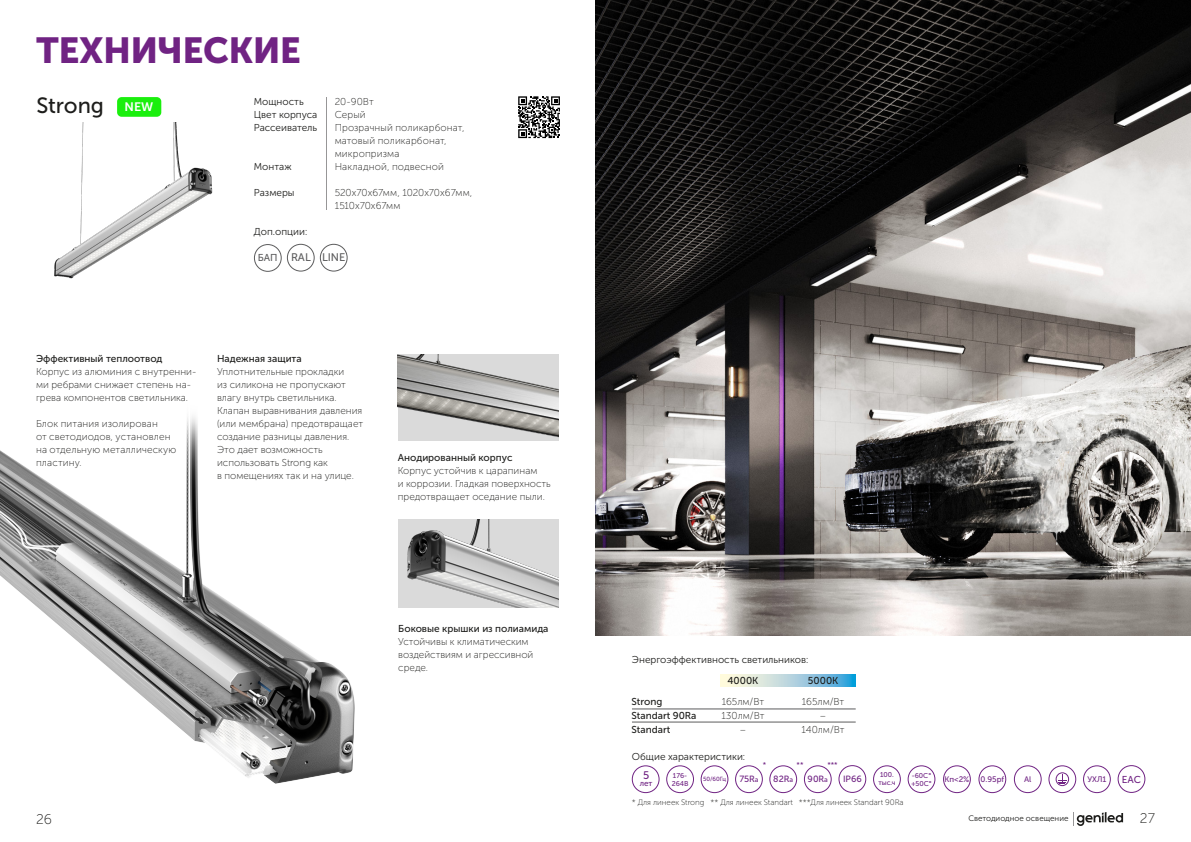
<style>
.page{position:relative;width:1191px;height:842px;background:#fff}
.page>*{position:absolute;margin:0;border:0;box-sizing:border-box;transform-origin:0 0}
.t1{font:36px "Museo Sans Cyrl 900";color:#702383}
.t2{font:22px "Museo Sans Cyrl 500";color:#1d1d1b}
.t3{font:14px "Museo Sans Cyrl 100";color:#1d1d1b}
.t4{font:12.3px "Museo Sans Cyrl 700";color:#fff}
.t5{font:11px "Museo Sans Cyrl 500";color:#5c5c5d}
.t6{font:11px "Museo Sans Cyrl 500";color:#702383}
.t7{font:10px/13px "Museo Sans Cyrl 100";color:#1d1d1b}
.t8{font:10px/13px "Museo Sans Cyrl 300";color:#1d1d1b}
.t9{font:10px/14px "Museo Sans Cyrl 500";color:#1d1d1b}
.t10{font:10px "Museo Sans Cyrl 500";color:#5c5c5d}
.t11{font:10px "Museo Sans Cyrl 500";color:#702383}
.t12{font:9px "Museo Sans Cyrl 500";color:#702383}
.t13{font:8px "Museo Sans Cyrl 100";color:#1d1d1b}
.t14{font:8px "Museo Sans Cyrl 300";color:#1d1d1b}
.t15{font:8px "Museo Sans Cyrl 500";color:#702383}
.t16{font:7px "Museo Sans Cyrl 500";color:#702383}
.t17{font:6px "Museo Sans Cyrl 500";color:#702383}
.s1{font-family:"Museo Sans Cyrl 500"}
.s2{font-size:7px}
</style>
<div class="page">
<svg style="left:1073px;top:812px;width:50px;height:14px"></svg>
<img style="left:0;top:416px;width:354px;height:368px">
<hr style="left:326px;top:97px;width:1px;height:113px;background:#979697">
<div style="left:254px;top:244px;width:28px;height:28px;border:1px solid #5c5c5d;border-radius:50%"></div>
<img style="left:54px;top:122px;width:159px;height:157px">
<div style="left:287px;top:244px;width:28px;height:28px;border:1px solid #5c5c5d;border-radius:50%"></div>
<div style="left:320px;top:244px;width:28px;height:28px;border:1px solid #5c5c5d;border-radius:50%"></div>
<img style="left:398px;top:354px;width:160px;height:87px">
<img style="left:398px;top:519px;width:160px;height:89px">
<div style="left:117px;top:97px;width:44px;height:20px;background:#1aef0d;border-radius:5px"></div>
<div style="left:1117px;top:765px;width:28px;height:28px;border:1px solid #702383;border-radius:50%"></div>
<div style="left:873px;top:765px;width:28px;height:28px;border:1px solid #702383;border-radius:50%"></div>
<div style="left:1014px;top:765px;width:27px;height:28px;border:1px solid #702383;border-radius:50%"></div>
<div style="left:735px;top:765px;width:28px;height:28px;border:1px solid #702383;border-radius:50%"></div>
<div style="left:769px;top:765px;width:28px;height:28px;border:1px solid #702383;border-radius:50%"></div>
<div style="left:804px;top:765px;width:27px;height:28px;border:1px solid #702383;border-radius:50%"></div>
<div style="left:838px;top:765px;width:28px;height:28px;border:1px solid #702383;border-radius:50%"></div>
<div style="left:632px;top:765px;width:27px;height:28px;border:1px solid #702383;border-radius:50%"></div>
<img style="left:595px;top:0;width:596px;height:635px">
<div style="left:666px;top:765px;width:28px;height:28px;border:1px solid #702383;border-radius:50%"></div>
<div style="left:700px;top:765px;width:28px;height:28px;border:1px solid #702383;border-radius:50%"></div>
<div style="left:907px;top:765px;width:28px;height:28px;border:1px solid #702383;border-radius:50%"></div>
<div style="left:943px;top:765px;width:27px;height:28px;border:1px solid #702383;border-radius:50%"></div>
<div style="left:978px;top:765px;width:28px;height:28px;border:1px solid #702383;border-radius:50%"></div>
<svg style="left:1058px;top:774px;width:8px;height:10px"></svg>
<div style="left:1055px;top:772px;width:14px;height:14px;border:1px solid #702383;border-radius:50%"></div>
<div style="left:1048px;top:765px;width:28px;height:28px;border:1px solid #702383;border-radius:50%"></div>
<div style="left:1083px;top:765px;width:27px;height:28px;border:1px solid #702383;border-radius:50%"></div>
<svg style="left:720px;top:674px;width:135px;height:13px;background:#acd2dd"></svg>
<hr style="left:632px;top:722px;width:223px;height:1px;background:#5c5c5d">
<hr style="left:632px;top:709px;width:223px;height:1px;background:#5c5c5d">
<svg style="left:518px;top:96px;width:42px;height:42px"></svg>
<p class="t1" style="left:36px;top:30px;width:266px">ТЕХНИЧЕСКИЕ</p>
<p class="t2" style="left:36px;top:93px;width:69px">Strong</p>
<p class="t8" style="left:254px;top:95px;width:65px">Мощность<br>Цвет корпуса</p>
<p class="t8" style="left:254px;top:121px;width:65px">Рассеиватель</p>
<p class="t8" style="left:254px;top:160px;width:39px">Монтаж</p>
<p class="t8" style="left:254px;top:186px;width:42px">Размеры</p>
<p class="t8" style="left:254px;top:225px;width:55px">Доп.опции:</p>
<p class="t4" style="left:125px;top:100px;width:30px">NEW</p>
<p class="t7" style="left:335px;top:95px;width:41px">20-90Вт<br>Серый</p>
<p class="t7" style="left:335px;top:121px;width:131px">Прозрачный поликарбонат, матовый поликарбонат, микропризма<br>Накладной, подвесной</p>
<p class="t7" style="left:335px;top:186px;width:139px">520х70х67мм, 1020х70х67мм,</p>
<p class="t7" style="left:335px;top:199px;width:67px">1510х70х67мм</p>
<p class="t10" style="left:258px;top:252px;width:21px">БАП</p>
<p class="t5" style="left:291px;top:252px;width:21px">RAL</p>
<p class="t5" style="left:322px;top:252px;width:25px">LINE</p>
<p class="t7" style="left:36px;top:352px;width:162px"><span class="s1">Эффективный теплоотвод<br></span>Корпус из алюминия с внутренни&shy;ми ребрами снижает степень на&shy;грева компонентов светильника.</p>
<p class="t7" style="left:36px;top:417px;width:142px">Блок питания изолирован<br>от светодиодов, установлен на отдельную металлическую пластину.</p>
<p class="t7" style="left:217px;top:352px;width:147px"><span class="s1">Надежная защита<br></span>Уплотнительные прокладки<br>из силикона не пропускают влагу внутрь светильника.<br>Клапан выравнивания давления (или мембрана) предотвращает создание разницы давления.<br>Это дает возможность использовать Strong как<br>в помещениях так и на улице.</p>
<p class="t9" style="left:398px;top:450px;width:116px">Анодированный корпус</p>
<p class="t7" style="left:398px;top:464px;width:154px">Корпус устойчив к царапинам<br>и коррозии. Гладкая поверхность предотвращает оседание пыли.</p>
<p class="t7" style="left:398px;top:622px;width:152px"><span class="s1">Боковые крышки из полиамида<br></span>Устойчивы к климатическим воздействиям и агрессивной среде.</p>
<p class="t8" style="left:632px;top:653px;width:178px">Энергоэффективность светильников:</p>
<p class="t9" style="left:631px;top:694px;width:66px">Strong<br>Standart 90Ra</p>
<p class="t9" style="left:631px;top:722px;width:40px">Standart</p>
<p class="t9" style="left:727px;top:674px;width:32px">4000К</p>
<p class="t9" style="left:808px;top:674px;width:32px">5000К</p>
<p class="t7" style="left:721px;top:695px;width:44px;line-height:14px">165лм/Вт<br>130лм/Вт</p>
<p class="t7" style="left:740px;top:723px;width:8px">–</p>
<p class="t7" style="left:802px;top:695px;width:44px;line-height:14px;text-align:center">165лм/Вт –</p>
<p class="t7" style="left:801px;top:723px;width:45px">140лм/Вт</p>
<p class="t8" style="left:632px;top:750px;width:115px">Общие характеристики:</p>
<p class="t16" style="left:763px;top:761px;width:5px">*</p>
<p class="t16" style="left:796px;top:761px;width:8px">**</p>
<p class="t16" style="left:827px;top:761px;width:12px">***</p>
<p class="t13" style="left:632px;top:798px;width:273px">* Для линеек Strong ** Для линеек Standart ***Для линеек Standart 90Ra</p>
<p class="t6" style="left:643px;top:769px;width:8px">5</p>
<p class="t12" style="left:843px;top:774px;width:20px">IP66</p>
<p class="t15" style="left:1024px;top:775px;width:9px">Al</p>
<p class="t15" style="left:640px;top:779px;width:14px">лет</p>
<p class="t16" style="left:880px;top:771px;width:15px">100.</p>
<p class="t16" style="left:878px;top:779px;width:19px">тыс.ч</p>
<p class="t16" style="left:673px;top:771px;width:16px">176-</p>
<p class="t16" style="left:671px;top:779px;width:18px">264В</p>
<p class="t16" style="left:911px;top:771px;width:21px">-60С °</p>
<p class="t16" style="left:911px;top:779px;width:22px">+50С °</p>
<p class="t12" style="left:739px;top:774px;width:21px">75R<span class="s2">a</span></p>
<p class="t12" style="left:773px;top:774px;width:21px">82R<span class="s2">a</span></p>
<p class="t12" style="left:807px;top:774px;width:22px">90R<span class="s2">a</span></p>
<p class="t11" style="left:1122px;top:773px;width:21px">ЕАС</p>
<p class="t15" style="left:944px;top:775px;width:26px">Кп&lt;2%</p>
<p class="t15" style="left:980px;top:774px;width:25px">0.95pf</p>
<p class="t15" style="left:1087px;top:775px;width:20px">УХЛ1</p>
<p class="t17" style="left:703px;top:776px;width:24px">50/60Гц</p>
<p class="t3" style="left:36px;top:811px;width:17px">26</p>
<p class="t14" style="left:968px;top:814px;width:102px">Светодиодное освещение</p>
<h3 class="t3" style="left:1140px;top:810px;width:17px">27</h3>
</div>
